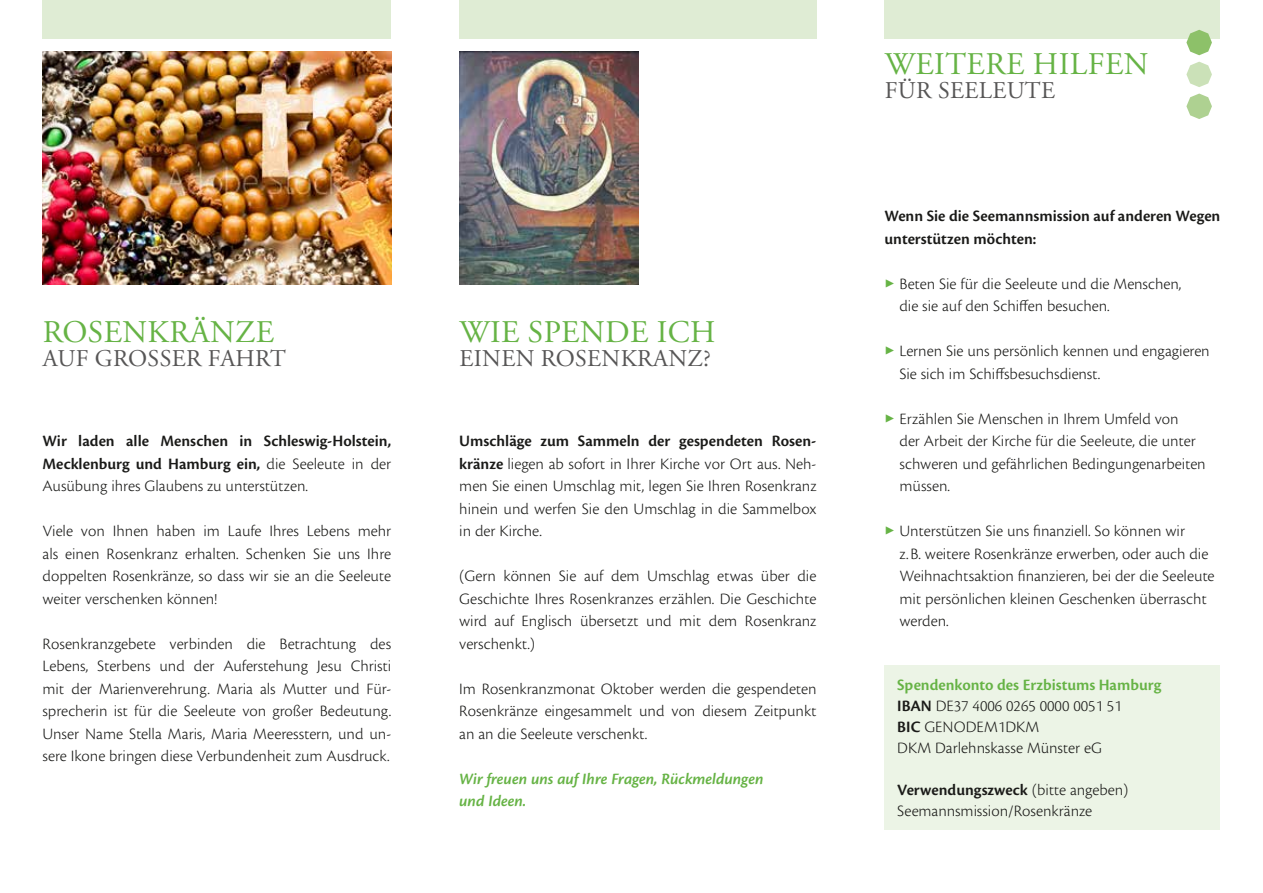
<style>
.page{position:relative;width:1263px;height:893px;background:#fff}
.page>*{position:absolute;margin:0;border:0;box-sizing:border-box;transform-origin:0 0}
.t1{font:31.5px "Adobe Garamond Pro";letter-spacing:.015em;color:#66b345}
.t2{font:24px "Adobe Garamond Pro";letter-spacing:.015em;color:#575656}
.t3{font:16.5px/22.5px "Cronos Pro Lt Capt";color:#1a1a18}
.t4{font:600 16.5px/22.5px "Cronos Pro";color:#1a1a18}
.t5{font:italic 600 16.5px/22.5px "Cronos Pro";letter-spacing:-.005em;color:#66b345}
.t6{font:600 16.5px "Cronos Pro";color:#66b345}
.s1{font-family:"Cronos Pro Lt Capt";font-weight:400}
.s2{font-family:"Cronos Pro";font-weight:600}
.s3{color:#66b345}
</style>
<div class="page">
<img style="left:43px;top:51px;width:348px;height:234px">
<div style="left:43px;top:0;width:348px;height:38px;background:#dfecd4"></div>
<div style="left:459px;top:0;width:357px;height:38px;background:#dfecd4"></div>
<div style="left:884px;top:0;width:336px;height:38px;background:#dfecd4"></div>
<svg style="left:1186px;top:30px;width:26px;height:25px"></svg>
<svg style="left:1186px;top:62px;width:26px;height:25px"></svg>
<svg style="left:1186px;top:94px;width:26px;height:25px"></svg>
<div style="left:884px;top:665px;width:336px;height:164px;background:#ecf4e6"></div>
<img style="left:459px;top:51px;width:180px;height:234px">
<h1 class="t1" style="left:43px;top:313px;width:233px">ROSENKRÄNZE</h1>
<h2 class="t2" style="left:43px;top:344px;width:245px">AUF GROSSER FAHRT</h2>
<p class="t4" style="left:43px;top:430px;width:350px">Wir laden alle Menschen in Schleswig-Holstein,<br>Mecklenburg und Hamburg ein, <span class="s1">die Seeleute in der</span></p>
<p class="t3" style="left:43px;top:475px;width:267px">Ausübung ihres Glaubens zu unterstützen.</p>
<p class="t3" style="left:43px;top:520px;width:350px;text-align:justify">Viele von Ihnen haben im Laufe Ihres Lebens mehr als einen Rosenkranz erhalten. Schenken Sie uns Ihre doppelten Rosenkränze, so dass wir sie an die Seeleute weiter verschenken können!</p>
<p class="t3" style="left:43px;top:632px;width:350px;text-align:justify">Rosenkranzgebete verbinden die Betrachtung des Lebens, Sterbens und der Auferstehung Jesu Christi mit der Marienverehrung. Maria als Mutter und Für&shy;sprecherin ist für die Seeleute von großer Bedeutung.<br>Unser Name Stella Maris, Maria Meeresstern, und un&shy;sere Ikone bringen diese Verbundenheit zum Ausdruck.</p>
<h1 class="t1" style="left:459px;top:313px;width:258px">WIE SPENDE ICH</h1>
<h2 class="t2" style="left:459px;top:344px;width:253px">EINEN ROSENKRANZ?</h2>
<p class="t4" style="left:459px;top:430px;width:359px">Umschläge zum Sammeln der gespendeten Rosen-</p>
<p class="t3" style="left:459px;top:452px;width:359px;text-align:justify"><span class="s2">kränze</span> liegen ab sofort in Ihrer Kirche vor Ort aus. Neh&shy;men Sie einen Umschlag mit, legen Sie Ihren Rosenkranz hinein und werfen Sie den Umschlag in die Sammelbox in der Kirche.</p>
<p class="t3" style="left:459px;top:565px;width:359px;text-align:justify">(Gern können Sie auf dem Umschlag etwas über die Geschichte Ihres Rosenkranzes erzählen. Die Geschichte wird auf Englisch übersetzt und mit dem Rosenkranz verschenkt.)</p>
<p class="t3" style="left:459px;top:677px;width:359px;text-align:justify">Im Rosenkranzmonat Oktober werden die gespendeten Rosenkränze eingesammelt und von diesem Zeitpunkt an an die Seeleute verschenkt.</p>
<p class="t5" style="left:459px;top:768px;width:306px">Wir freuen uns auf Ihre Fragen, Rückmeldungen und Ideen.</p>
<h1 class="t1" style="left:885px;top:45px;width:265px">WEITERE HILFEN</h1>
<h2 class="t2" style="left:885px;top:76px;width:172px">FÜR SEELEUTE</h2>
<p class="t4" style="left:884px;top:205px;width:337px">Wenn Sie die Seemannsmission auf anderen Wegen unterstützen möchten:</p>
<p class="t3" style="left:899px;top:272px;width:283px;text-indent:-15px"><span class="s3">✓</span> Beten Sie für die Seeleute und die Menschen, die sie auf den Schiffen besuchen.</p>
<p class="t3" style="left:899px;top:340px;width:312px;text-indent:-15px"><span class="s3">✓</span> Lernen Sie uns persönlich kennen und engagieren<br>Sie sich im Schiffsbesuchsdienst.</p>
<p class="t3" style="left:899px;top:407px;width:308px;text-indent:-15px"><span class="s3">✓</span> Erzählen Sie Menschen in Ihrem Umfeld von<br>der Arbeit der Kirche für die Seeleute, die unter schweren und gefährlichen Bedingungenarbeiten müssen.</p>
<p class="t3" style="left:899px;top:520px;width:317px;text-indent:-15px"><span class="s3">✓</span> Unterstützen Sie uns finanziell. So können wir<br>z. B. weitere Rosenkränze erwerben, oder auch die Weihnachtsaktion finanzieren, bei der die Seeleute mit persönlichen kleinen Geschenken überrascht werden.</p>
<p class="t6" style="left:897px;top:676px;width:265px">Spendenkonto des Erzbistums Hamburg</p>
<p class="t3" style="left:897px;top:696px;width:226px;line-height:21px"><span class="s2">IBAN</span> DE37 4006 0265 0000 0051 51<br><span class="s2">BIC</span> GENODEM1DKM<br>DKM Darlehnskasse Münster eG</p>
<p class="t4" style="left:897px;top:779px;width:233px">Verwendungszweck <span class="s1">(bitte angeben)</span></p>
<p class="t3" style="left:897px;top:800px;width:196px">Seemannsmission/Rosenkränze</p>
</div>
